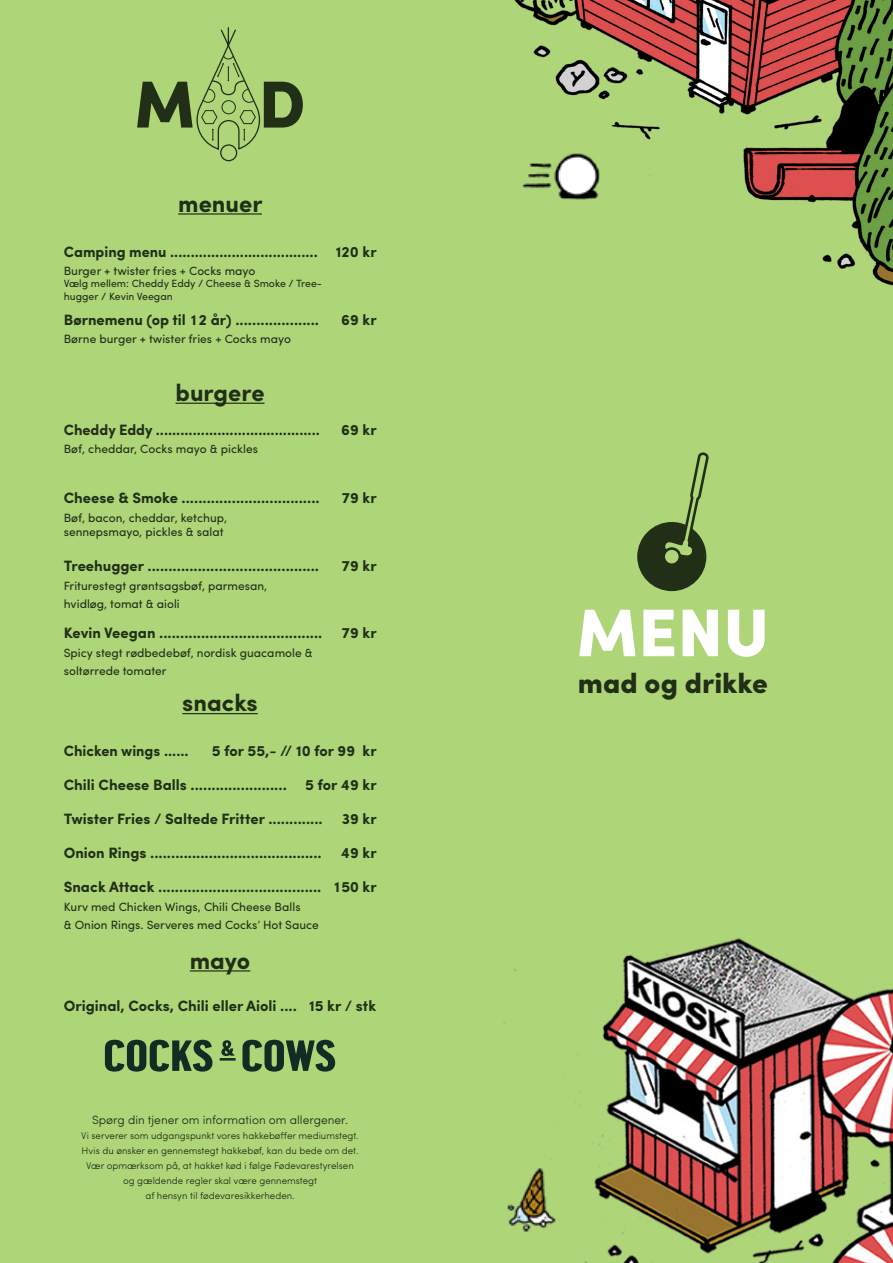
<style>
.page{position:relative;width:893px;height:1263px;background:#afd579}
.page>*{position:absolute;margin:0;border:0;box-sizing:border-box;transform-origin:0 0}
.t1{font:900 67.5px "Sofia Pro";color:#fff}
.t2{font:900 66.6px "Sofia Pro";color:#212f17}
.t3{font:900 28.5px "Sofia Pro";color:#212f17}
.Menu_headere{font:700 24px "Sofia Pro";color:#212f17}
.t4{font:700 15px "Sofia Pro";color:#212f17}
.t5{font:12px/18px "Sofia Pro";color:#212f17}
.t6{font:300 12px "Sofia Pro";color:#212f17}
.t7{font:10.5px/12.6px "Sofia Pro";color:#212f17}
.t8{font:300 9.75px "Sofia Pro";color:#212f17}
</style>
<div class="page">
<hr style="left:178px;top:213px;width:84px;height:2px;background:#212f17">
<hr style="left:176px;top:403px;width:89px;height:1px;background:#212f17">
<hr style="left:182px;top:713px;width:76px;height:1px;background:#212f17">
<hr style="left:190px;top:970px;width:60px;height:1px;background:#212f17">
<svg style="left:105px;top:1040px;width:107px;height:31px"></svg>
<svg style="left:220px;top:1040px;width:16px;height:20px"></svg>
<svg style="left:242px;top:1040px;width:93px;height:31px"></svg>
<svg style="left:196px;top:27px;width:65px;height:135px"></svg>
<img style="left:514px;top:0;width:379px;height:286px">
<img style="left:503px;top:938px;width:390px;height:325px">
<img style="left:514px;top:135px;width:115px;height:83px">
<img style="left:503px;top:1144px;width:68px;height:105px">
<svg style="left:637px;top:452px;width:71px;height:139px"></svg>
<div style="left:662px;top:547px;width:19px;height:19px;border:3px solid #212f17;border-radius:50%"></div>
<p class="t2" style="left:134px;top:52px;width:173px">M D</p>
<p class="Menu_headere" style="left:178px;top:185px;width:86px">menuer</p>
<p class="t4" style="left:64px;top:240px;width:256px">Camping menu ....................................</p>
<p class="t4" style="left:336px;top:240px;width:42px">120 kr</p>
<p class="t5" style="left:64px;top:261px;width:193px">Burger + twister fries + Cocks mayo</p>
<p class="t7" style="left:64px;top:277px;width:260px">Vælg mellem: Cheddy Eddy / Cheese &amp; Smoke / Tree&shy;hugger / Kevin Veegan</p>
<p class="t4" style="left:64px;top:308px;width:257px">Børnemenu (op til 12 år) ....................</p>
<p class="t4" style="left:341px;top:308px;width:37px">69 kr</p>
<p class="t5" style="left:64px;top:329px;width:229px">Børne burger + twister fries + Cocks mayo</p>
<p class="Menu_headere" style="left:176px;top:374px;width:90px">burgere</p>
<p class="t4" style="left:64px;top:418px;width:258px">Cheddy Eddy ........................................</p>
<p class="t4" style="left:341px;top:418px;width:37px">69 kr</p>
<p class="t5" style="left:64px;top:439px;width:196px">Bøf, cheddar, Cocks mayo &amp; pickles</p>
<p class="t4" style="left:64px;top:486px;width:257px">Cheese &amp; Smoke .................................</p>
<p class="t4" style="left:342px;top:486px;width:36px">79 kr</p>
<p class="t5" style="left:64px;top:507px;width:165px">Bøf, bacon, cheddar, ketchup,</p>
<p class="t5" style="left:64px;top:522px;width:161px">sennepsmayo, pickles &amp; salat</p>
<p class="t4" style="left:64px;top:554px;width:257px">Treehugger .........................................</p>
<p class="t4" style="left:341px;top:554px;width:37px">79 kr</p>
<p class="t5" style="left:64px;top:575px;width:205px">Friturestegt grøntsagsbøf, parmesan,</p>
<p class="t5" style="left:64px;top:593px;width:118px">hvidløg, tomat &amp; aioli</p>
<p class="t4" style="left:64px;top:622px;width:260px">Kevin Veegan .......................................</p>
<p class="t4" style="left:341px;top:622px;width:37px">79 kr</p>
<p class="t5" style="left:64px;top:643px;width:250px">Spicy stegt rødbedebøf, nordisk guacamole &amp; soltørrede tomater</p>
<p class="Menu_headere" style="left:182px;top:684px;width:77px">snacks</p>
<p class="t4" style="left:64px;top:739px;width:126px">Chicken wings ......</p>
<p class="t4" style="left:212px;top:739px;width:166px">5 for 55,- // 10 for 99 kr</p>
<p class="t4" style="left:64px;top:773px;width:225px">Chili Cheese Balls .......................</p>
<p class="t4" style="left:305px;top:773px;width:73px">5 for 49 kr</p>
<p class="t4" style="left:64px;top:807px;width:260px">Twister Fries / Saltede Fritter .............</p>
<p class="t4" style="left:342px;top:807px;width:36px">39 kr</p>
<p class="t4" style="left:64px;top:841px;width:260px">Onion Rings .........................................</p>
<p class="t4" style="left:341px;top:841px;width:37px">49 kr</p>
<p class="t4" style="left:64px;top:875px;width:259px">Snack Attack .......................................</p>
<p class="t4" style="left:333px;top:875px;width:45px">150 kr</p>
<p class="t5" style="left:64px;top:896px;width:238px">Kurv med Chicken Wings, Chili Cheese Balls</p>
<p class="t5" style="left:64px;top:914px;width:257px">&amp; Onion Rings. Serveres med Cocks’ Hot Sauce</p>
<p class="Menu_headere" style="left:190px;top:942px;width:62px">mayo</p>
<p class="t4" style="left:64px;top:995px;width:235px">Original, Cocks, Chili eller Aioli ....</p>
<p class="t4" style="left:309px;top:995px;width:69px">15 kr / stk</p>
<p class="t6" style="left:92px;top:1111px;width:257px">Spørg din tjener om information om allergener.</p>
<p class="t8" style="left:81px;top:1128px;width:279px">Vi serverer som udgangspunkt vores hakkebøffer mediumstegt.</p>
<p class="t8" style="left:82px;top:1143px;width:278px">Hvis du ønsker en gennemstegt hakkebøf, kan du bede om det.</p>
<p class="t8" style="left:86px;top:1158px;width:269px">Vær opmærksom på, at hakket kød i følge Fødevarestyrelsen</p>
<p class="t8" style="left:123px;top:1173px;width:196px">og gældende regler skal være gennemstegt</p>
<p class="t8" style="left:145px;top:1188px;width:151px">af hensyn til fødevaresikkerheden.</p>
<p class="t1" style="left:577px;top:579px;width:194px">MENU</p>
<p class="t3" style="left:578px;top:661px;width:191px">mad og drikke</p>
</div>
